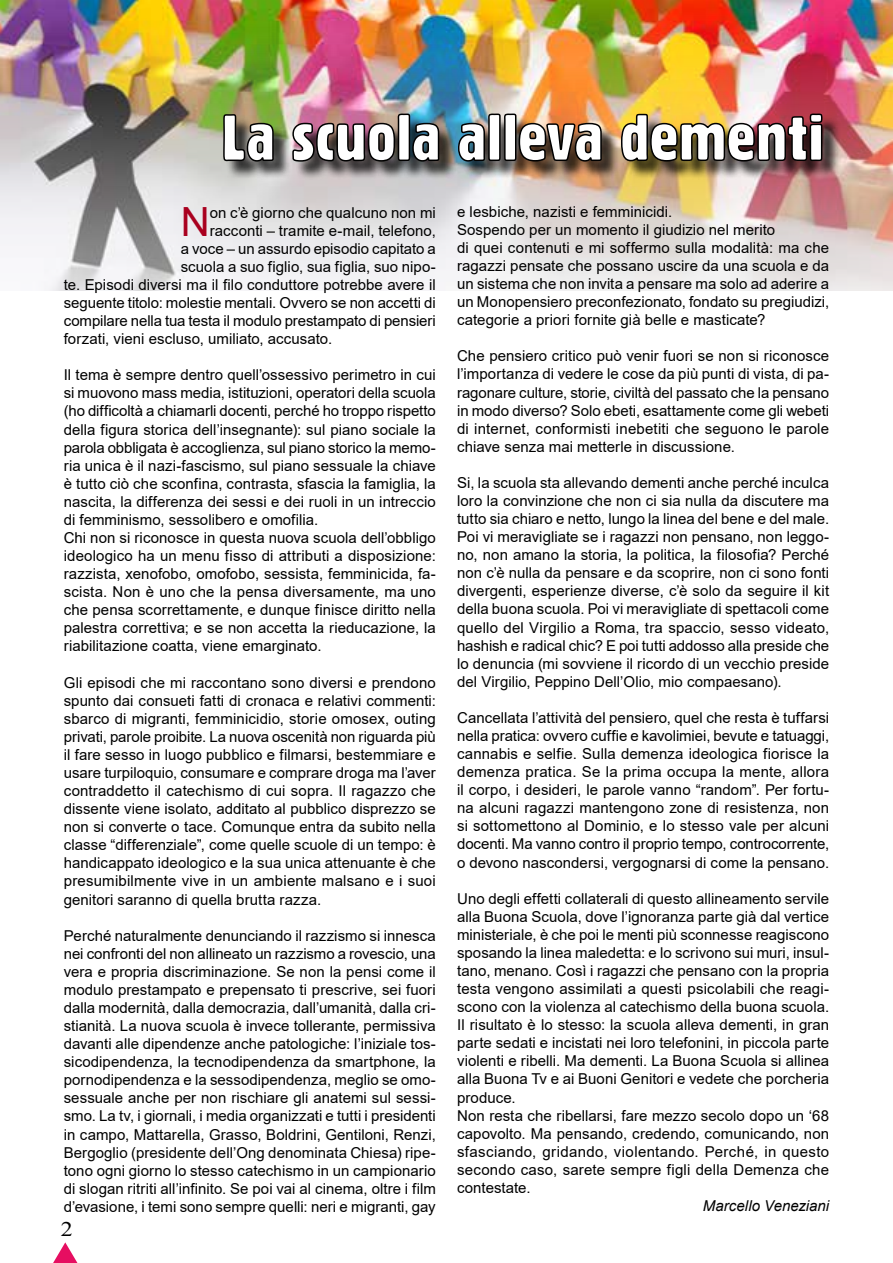
<style>
.page{position:relative;width:893px;height:1263px;background:#fff}
.page>*{position:absolute;margin:0;border:0;box-sizing:border-box;transform-origin:0 0}
.t1{font:63px "Gothic 821 Condensed BT";letter-spacing:-.005em;color:#fff;scale:1.14 1}
.t2{font:40.2px "Arial";color:#a9001f}
.t3{font:20.7px "Times New Roman";color:#000;scale:1.16 1}
.t4{font:15px/18.1px "Arial";letter-spacing:.005em;color:#000;text-align:justify}
.t5{font:italic 15px "Arial";color:#000}
</style>
<div class="page">
<hr style="left:892px;top:875px;width:1px;height:388px;background:#5d2428">
<img style="left:0;top:0;width:892px;height:291px">
<hr style="left:892px;top:0;width:1px;height:307px;background:#11205c">
<div style="left:226px;top:116px;width:615px;height:64px;background:#000;opacity:.75"></div>
<svg style="left:222px;top:113px;width:53px;height:49px;background:#6f7058"></svg>
<img style="left:291px;top:112px;width:150px;height:51px">
<img style="left:457px;top:112px;width:146px;height:50px">
<img style="left:620px;top:112px;width:204px;height:50px">
<svg style="left:53px;top:1242px;width:24px;height:21px"></svg>
<h1 class="t1" style="left:222px;top:100px;width:530px">La scuola alleva dementi</h1>
<h2 class="t2" style="left:181px;top:194px;width:31px">N</h2>
<p class="t4" style="left:210px;top:203px;width:228px">on c’è giorno che qualcuno non mi</p>
<p class="t4" style="left:210px;top:221px;width:228px">racconti – tramite e-mail, telefono,</p>
<p class="t4" style="left:181px;top:239px;width:257px">a voce – un assurdo episodio capitato a</p>
<p class="t4" style="left:181px;top:257px;width:257px">scuola a suo figlio, sua figlia, suo nipo-</p>
<p class="t4" style="left:64px;top:275px;width:373px">te. Episodi diversi ma il filo conduttore potrebbe avere il</p>
<p class="t4" style="left:64px;top:294px;width:374px">seguente titolo: molestie mentali. Ovvero se non accetti di</p>
<p class="t4" style="left:64px;top:312px;width:374px">compilare nella tua testa il modulo prestampato di pensieri</p>
<p class="t4" style="left:64px;top:330px;width:270px">forzati, vieni escluso, umiliato, accusato.</p>
<p class="t4" style="left:64px;top:366px;width:374px;text-align:left">Il tema è sempre dentro quell’ossessivo perimetro in cui si muovono mass media, istituzioni, operatori della scuola (ho difficoltà a chiamarli docenti, perché ho troppo rispetto della figura storica dell’insegnante): sul piano sociale la parola obbligata è accoglienza, sul piano storico la memo&shy;ria unica è il nazi-fascismo, sul piano sessuale la chiave è tutto ciò che sconfina, contrasta, sfascia la famiglia, la nascita, la differenza dei sessi e dei ruoli in un intreccio di femminismo, sessolibero e omofilia.<br>Chi non si riconosce in questa nuova scuola dell’obbligo ideologico ha un menu fisso di attributi a disposizione: razzista, xenofobo, omofobo, sessista, femminicida, fa&shy;scista. Non è uno che la pensa diversamente, ma uno che pensa scorrettamente, e dunque finisce diritto nella palestra correttiva; e se non accetta la rieducazione, la riabilitazione coatta, viene emarginato.</p>
<p class="t4" style="left:64px;top:673px;width:374px">Gli episodi che mi raccontano sono diversi e prendono spunto dai consueti fatti di cronaca e relativi commenti: sbarco di migranti, femminicidio, storie omosex, outing privati, parole proibite. La nuova oscenità non riguarda più il fare sesso in luogo pubblico e filmarsi, bestemmiare e usare turpiloquio, consumare e comprare droga ma l’aver contraddetto il catechismo di cui sopra. Il ragazzo che dissente viene isolato, additato al pubblico disprezzo se non si converte o tace. Comunque entra da subito nella classe “differenziale”, come quelle scuole di un tempo: è handicappato ideologico e la sua unica attenuante è che presumibilmente vive in un ambiente malsano e i suoi genitori saranno di quella brutta razza.</p>
<p class="t4" style="left:64px;top:926px;width:374px">Perché naturalmente denunciando il razzismo si innesca nei confronti del non allineato un razzismo a rovescio, una vera e propria discriminazione. Se non la pensi come il modulo prestampato e prepensato ti prescrive, sei fuori dalla modernità, dalla democrazia, dall’umanità, dalla cri&shy;stianità. La nuova scuola è invece tollerante, permissiva davanti alle dipendenze anche patologiche: l’iniziale tos&shy;sicodipendenza, la tecnodipendenza da smartphone, la pornodipendenza e la sessodipendenza, meglio se omo&shy;sessuale anche per non rischiare gli anatemi sul sessi&shy;smo. La tv, i giornali, i media organizzati e tutti i presidenti in campo, Mattarella, Grasso, Boldrini, Gentiloni, Renzi, Bergoglio (presidente dell’Ong denominata Chiesa) ripe&shy;tono ogni giorno lo stesso catechismo in un campionario di slogan ritriti all’infinito. Se poi vai al cinema, oltre i film d’evasione, i temi sono sempre quelli: neri e migranti, gay</p>
<h3 class="t3" style="left:61px;top:1214px;width:12px">2</h3>
<p class="t4" style="left:457px;top:202px;width:374px;text-align:left">e lesbiche, nazisti e femminicidi.<br>Sospendo per un momento il giudizio nel merito<br>di quei contenuti e mi soffermo sulla modalità: ma che ragazzi pensate che possano uscire da una scuola e da un sistema che non invita a pensare ma solo ad aderire a un Monopensiero preconfezionato, fondato su pregiudizi, categorie a priori fornite già belle e masticate?</p>
<p class="t4" style="left:457px;top:347px;width:374px">Che pensiero critico può venir fuori se non si riconosce l’importanza di vedere le cose da più punti di vista, di pa&shy;ragonare culture, storie, civiltà del passato che la pensano in modo diverso? Solo ebeti, esattamente come gli webeti di internet, conformisti inebetiti che seguono le parole chiave senza mai metterle in discussione.</p>
<p class="t4" style="left:457px;top:473px;width:374px">Si, la scuola sta allevando dementi anche perché inculca loro la convinzione che non ci sia nulla da discutere ma tutto sia chiaro e netto, lungo la linea del bene e del male.<br>Poi vi meravigliate se i ragazzi non pensano, non leggo&shy;no, non amano la storia, la politica, la filosofia? Perché non c’è nulla da pensare e da scoprire, non ci sono fonti divergenti, esperienze diverse, c’è solo da seguire il kit della buona scuola. Poi vi meravigliate di spettacoli come quello del Virgilio a Roma, tra spaccio, sesso videato, hashish e radical chic? E poi tutti addosso alla preside che lo denuncia (mi sovviene il ricordo di un vecchio preside del Virgilio, Peppino Dell’Olio, mio compaesano).</p>
<p class="t4" style="left:457px;top:708px;width:374px">Cancellata l’attività del pensiero, quel che resta è tuffarsi nella pratica: ovvero cuffie e kavolimiei, bevute e tatuaggi, cannabis e selfie. Sulla demenza ideologica fiorisce la demenza pratica. Se la prima occupa la mente, allora il corpo, i desideri, le parole vanno “random”. Per fortu&shy;na alcuni ragazzi mantengono zone di resistenza, non si sottomettono al Dominio, e lo stesso vale per alcuni docenti. Ma vanno contro il proprio tempo, controcorrente, o devono nascondersi, vergognarsi di come la pensano.</p>
<p class="t4" style="left:457px;top:889px;width:374px;text-align:left">Uno degli effetti collaterali di questo allineamento servile alla Buona Scuola, dove l’ignoranza parte già dal vertice ministeriale, è che poi le menti più sconnesse reagiscono sposando la linea maledetta: e lo scrivono sui muri, insul&shy;tano, menano. Così i ragazzi che pensano con la propria testa vengono assimilati a questi psicolabili che reagi&shy;scono con la violenza al catechismo della buona scuola.<br>Il risultato è lo stesso: la scuola alleva dementi, in gran parte sedati e incistati nei loro telefonini, in piccola parte violenti e ribelli. Ma dementi. La Buona Scuola si allinea alla Buona Tv e ai Buoni Genitori e vedete che porcheria produce.<br>Non resta che ribellarsi, fare mezzo secolo dopo un ‘68 capovolto. Ma pensando, credendo, comunicando, non sfasciando, gridando, violentando. Perché, in questo secondo caso, sarete sempre figli della Demenza che contestate.</p>
<p class="t5" style="left:703px;top:1196px;width:128px">Marcello Veneziani</p>
</div>
